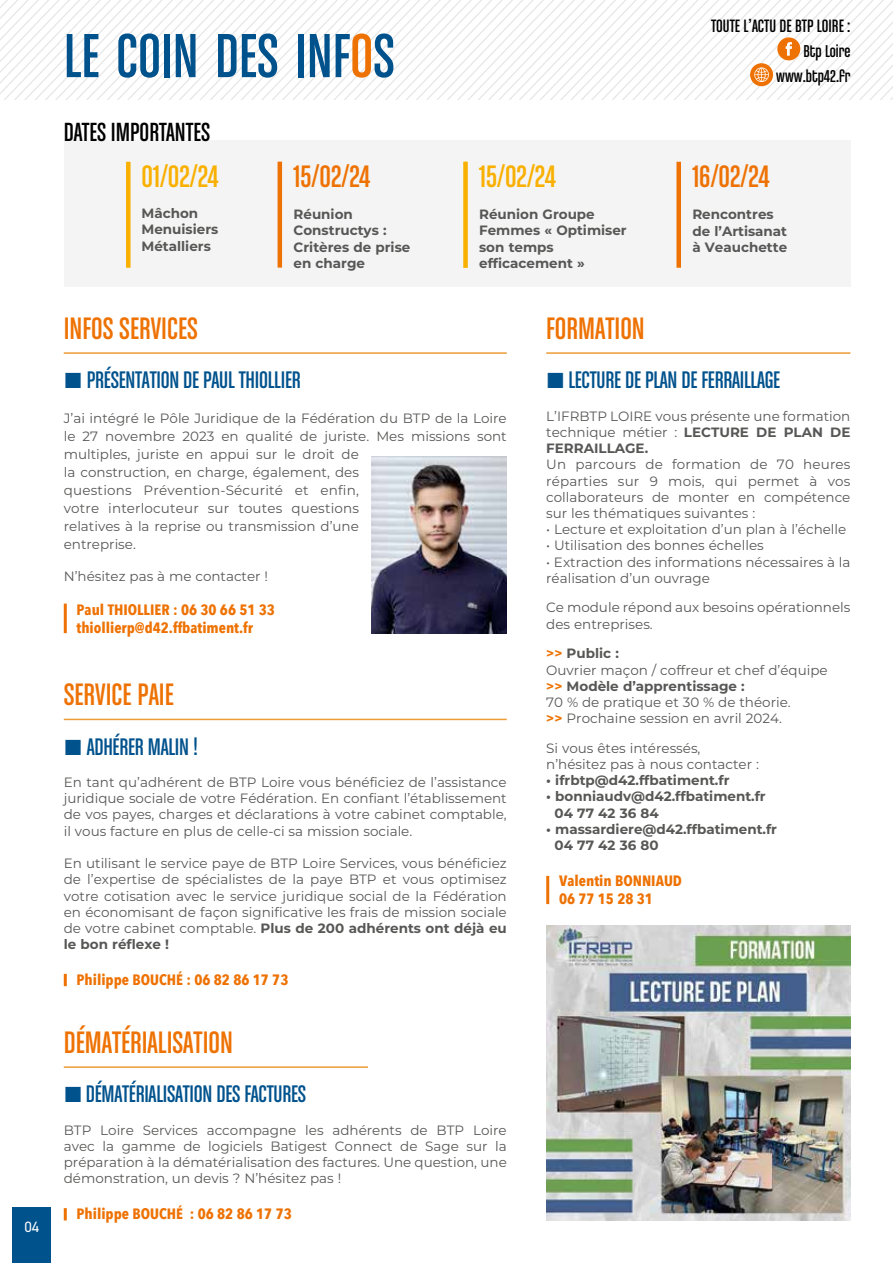
<style>
.page{position:relative;width:893px;height:1263px;background:#fff}
.page>*{position:absolute;margin:0;border:0;box-sizing:border-box;transform-origin:0 0}
.t1{font:66.15px "Chalet Comprime Cologne Eighty";color:#00528d}
.t2{font:33px "Chalet Comprime Cologne Eighty";color:#ee7203}
.t3{font:33px "Chalet Comprime Cologne Eighty";color:#f9b000}
.t4{font:27.9px "Chalet Comprime Cologne Eighty";color:#000}
.t5{font:25.5px "Chalet Comprime Cologne Eighty";letter-spacing:-.01em;color:#00528d}
.t6{font:19.05px "Chalet Comprime Cologne Eighty";color:#000}
.t7{font:18.3px/24.8px "Chalet Comprime Cologne Eighty";color:#000;text-align:right}
.t8{font:700 15px/18px "Avenir Next Condensed";color:#ee7203}
.t9{font:15px "DIN2014";color:#fff}
.t10{font:13.5px/16.2px "Montserrat";color:#575756;text-align:justify}
.t11{font:700 13.5px/16.2px "Montserrat";color:#575756}
.s1{color:#ee7203}
.s2{font-weight:700}
.s3{font-weight:700;color:#ee7203}
</style>
<div class="page">
<div style="left:64px;top:140px;width:786px;height:147px;background:#f4f4f4"></div>
<div style="left:13px;top:1208px;width:38px;height:55px;background:#00528d"></div>
<svg style="left:0;top:0;width:893px;height:100px"></svg>
<hr style="left:546px;top:352px;width:304px;height:2px;background:#ed9c37">
<hr style="left:64px;top:604px;width:3px;height:29px;background:#ee7203">
<hr style="left:64px;top:352px;width:443px;height:2px;background:#ed9c37">
<hr style="left:546px;top:876px;width:3px;height:28px;background:#ee7203">
<hr style="left:64px;top:1066px;width:304px;height:2px;background:#ed9c37">
<svg style="left:64px;top:1208px;width:3px;height:12px"></svg>
<hr style="left:64px;top:719px;width:443px;height:1px;background:#ed9c37">
<img style="left:372px;top:456px;width:135px;height:177px">
<img style="left:546px;top:925px;width:304px;height:295px">
<div style="left:126px;top:162px;width:5px;height:106px;background:#f9b000"></div>
<hr style="left:278px;top:162px;width:4px;height:106px;background:#ee7203">
<div style="left:463px;top:162px;width:5px;height:106px;background:#f9b000"></div>
<div style="left:676px;top:162px;width:5px;height:106px;background:#ee7203"></div>
<svg style="left:64px;top:974px;width:3px;height:12px"></svg>
<p class="t9" style="left:24px;top:1217px;width:16px">04</p>
<h1 class="t1" style="left:64px;top:19px;width:333px">LE COIN DES INF<span class="s1">O</span>S</h1>
<h3 class="t4" style="left:64px;top:117px;width:148px">DATES IMPORTANTES</h3>
<h2 class="t3" style="left:142px;top:158px;width:79px">01/02/24</h2>
<p class="t11" style="left:142px;top:205px;width:78px">Mâchon<br>Menuisiers<br>Métalliers</p>
<h2 class="t2" style="left:294px;top:158px;width:79px">15/02/24</h2>
<p class="t11" style="left:294px;top:206px;width:118px">Réunion<br>Constructys :<br>Critères de prise en charge</p>
<h2 class="t3" style="left:479px;top:158px;width:79px">15/02/24</h2>
<p class="t11" style="left:479px;top:206px;width:149px">Réunion Groupe<br>Femmes « Optimiser son temps efficacement »</p>
<h3 class="t6" style="left:711px;top:16px;width:141px">TOUTE L’ACTU DE BTP LOIRE :</h3>
<h3 class="t7" style="left:776px;top:39px;width:76px">Btp Loire www.btp42.fr</h3>
<h2 class="t2" style="left:692px;top:158px;width:79px">16/02/24</h2>
<p class="t11" style="left:692px;top:206px;width:96px">Rencontres de l’Artisanat à Veauchette</p>
<h2 class="t2" style="left:64px;top:310px;width:136px">INFOS SERVICES</h2>
<h3 class="t5" style="left:87px;top:366px;width:216px">PRÉSENTATION DE PAUL THIOLLIER</h3>
<p class="t10" style="left:64px;top:408px;width:444px;line-height:18px;text-align:left">J’ai intégré le Pôle Juridique de la Fédération du BTP de la Loire le 27 novembre 2023 en qualité de juriste. Mes missions sont multiples, juriste en appui sur le droit de<br>la construction, en charge, également, des<br>questions Prévention-Sécurité et enfin,<br>votre interlocuteur sur toutes questions<br>relatives à la reprise ou transmission d’une<br>entreprise.</p>
<p class="t10" style="left:64px;top:567px;width:206px">N’hésitez pas à me contacter !</p>
<p class="t8" style="left:77px;top:601px;width:200px">Paul THIOLLIER : 06 30 66 51 33 thiollierp@d42.ffbatiment.fr</p>
<h2 class="t2" style="left:64px;top:676px;width:112px">SERVICE PAIE</h2>
<h3 class="t5" style="left:87px;top:732px;width:113px">ADHÉRER MALIN !</h3>
<p class="t10" style="left:64px;top:774px;width:444px">En tant qu’adhérent de BTP Loire vous bénéficiez de l’assistance juridique sociale de votre Fédération. En confiant l’établissement de vos payes, charges et déclarations à votre cabinet comptable, il vous facture en plus de celle-ci sa mission sociale.</p>
<p class="t10" style="left:64px;top:855px;width:445px">En utilisant le service paye de BTP Loire Services, vous bénéficiez de l’expertise de spécialistes de la paye BTP et vous optimisez votre cotisation avec le service juridique social de la Fédération en économisant de façon significative les frais de mission sociale de votre cabinet comptable. <span class="s2">Plus de 200 adhérents ont déjà eu le bon réflexe !</span></p>
<p class="t8" style="left:77px;top:971px;width:213px">Philippe BOUCHÉ : 06 82 86 17 73</p>
<h2 class="t2" style="left:64px;top:1024px;width:171px">DÉMATÉRIALISATION</h2>
<h3 class="t5" style="left:86px;top:1080px;width:222px">DÉMATÉRIALISATION DES FACTURES</h3>
<p class="t10" style="left:64px;top:1121px;width:445px">BTP Loire Services accompagne les adhérents de BTP Loire avec la gamme de logiciels Batigest Connect de Sage sur la préparation à la dématérialisation des factures. Une question, une démonstration, un devis ? N’hésitez pas !</p>
<p class="t8" style="left:77px;top:1205px;width:217px">Philippe BOUCHÉ : 06 82 86 17 73</p>
<h2 class="t2" style="left:546px;top:310px;width:100px">FORMATION</h2>
<h3 class="t5" style="left:568px;top:366px;width:213px">LECTURE DE PLAN DE FERRAILLAGE</h3>
<p class="t10" style="left:546px;top:407px;width:306px">L’IFRBTP LOIRE vous présente une formation technique métier : <span class="s2">LECTURE DE PLAN DE FERRAILLAGE.</span></p>
<p class="t10" style="left:546px;top:456px;width:306px">Un parcours de formation de 70 heures réparties sur 9 mois, qui permet à vos collaborateurs de monter en compétence sur les thématiques suivantes :</p>
<p class="t10" style="left:546px;top:521px;width:302px">• Lecture et exploitation d’un plan à l’échelle</p>
<p class="t10" style="left:546px;top:537px;width:219px">• Utilisation des bonnes échelles</p>
<p class="t10" style="left:546px;top:553px;width:306px">• Extraction des informations nécessaires à la réalisation d’un ouvrage</p>
<p class="t10" style="left:546px;top:599px;width:306px">Ce module répond aux besoins opérationnels des entreprises.</p>
<p class="t10" style="left:546px;top:645px;width:283px;text-align:left"><span class="s3">&gt;&gt;</span> <span class="s2">Public :<br></span>Ouvrier maçon / coffreur et chef d’équipe <span class="s3">&gt;&gt;</span> <span class="s2">Modèle d’apprentissage :<br></span>70 % de pratique et 30 % de théorie.<br><span class="s3">&gt;&gt;</span> Prochaine session en avril 2024.</p>
<p class="t10" style="left:546px;top:739px;width:214px">Si vous êtes intéressés, n’hésitez pas à nous contacter :</p>
<p class="t11" style="left:546px;top:772px;width:185px">• ifrbtp@d42.ffbatiment.fr</p>
<p class="t11" style="left:555px;top:788px;width:213px;text-indent:-8px">• bonniaudv@d42.ffbatiment.fr<br>04 77 42 36 84</p>
<p class="t11" style="left:555px;top:820px;width:224px;text-indent:-8px">• massardiere@d42.ffbatiment.fr<br>04 77 42 36 80</p>
<p class="t8" style="left:559px;top:872px;width:124px">Valentin BONNIAUD<br>06 77 15 28 31</p>
</div>
